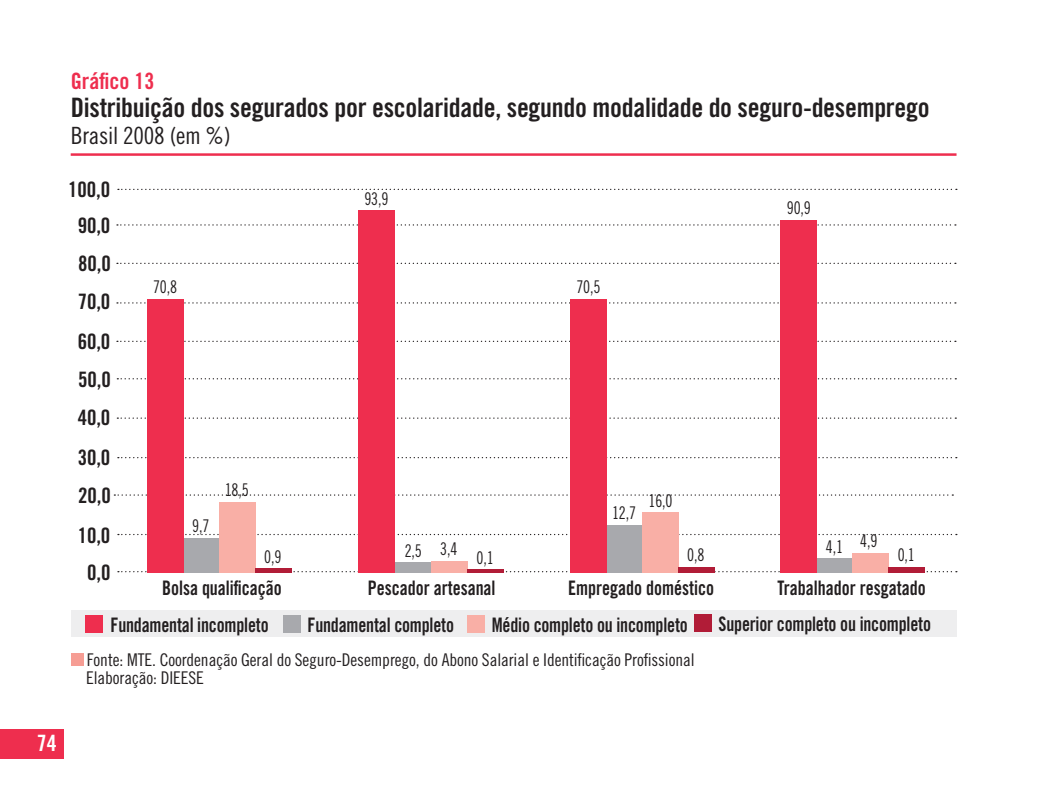
<style>
.page{position:relative;width:1063px;height:794px;background:#fff}
.page>*{position:absolute;margin:0;border:0;box-sizing:border-box;transform-origin:0 0}
.t1{font:26.75px "Trade Gothic Bold Cond Twenty";letter-spacing:-.01em;color:#231f20}
.t2{font:23.75px "Trade Gothic Cond Eighteen";letter-spacing:-.01em;color:#231f20}
.t3{font:22.5px "Trade Gothic Bold Cond Twenty";color:#ee2e4e}
.t4{font:22.5px "Trade Gothic Bold Cond Twenty";color:#fff}
.t5{font:21.25px "Trade Gothic Bold Cond Twenty";letter-spacing:-.005em;color:#231f20}
.t6{font:20px "Trade Gothic Bold Cond Twenty";letter-spacing:-.01em;color:#231f20;scale:.9 1}
.t7{font:17.5px/18.8px "Trade Gothic Cond Eighteen";letter-spacing:-.005em;color:#231f20}
.t8{font:17.5px "Trade Gothic Cond Eighteen";letter-spacing:-.005em;color:#231f20;scale:.9 1}
</style>
<div class="page">
<div style="left:0;top:729px;width:64px;height:29px;background:#ee2e4e"></div>
<svg style="left:114px;top:494px;width:839px;height:1px"></svg>
<svg style="left:118px;top:189px;width:839px;height:1px"></svg>
<svg style="left:118px;top:534px;width:839px;height:1px"></svg>
<svg style="left:118px;top:571px;width:839px;height:1px"></svg>
<svg style="left:117px;top:378px;width:839px;height:1px"></svg>
<svg style="left:118px;top:457px;width:839px;height:1px"></svg>
<svg style="left:117px;top:417px;width:839px;height:2px"></svg>
<svg style="left:117px;top:341px;width:839px;height:1px"></svg>
<svg style="left:117px;top:302px;width:839px;height:1px"></svg>
<svg style="left:117px;top:263px;width:839px;height:1px"></svg>
<svg style="left:117px;top:224px;width:839px;height:1px"></svg>
<hr style="left:71px;top:153px;width:886px;height:3px;background:#ee2e4e">
<div style="left:71px;top:653px;width:12px;height:12px;background:#f69d94"></div>
<div style="left:71px;top:610px;width:886px;height:27px;background:#eeeeef"></div>
<div style="left:85px;top:614px;width:18px;height:18px;background:#ee2e4e"></div>
<div style="left:283px;top:615px;width:17px;height:17px;background:#a8a9ad"></div>
<div style="left:467px;top:614px;width:18px;height:18px;background:#f9afa6"></div>
<div style="left:694px;top:614px;width:17px;height:18px;background:#b11c37"></div>
<div style="left:183px;top:538px;width:36px;height:35px;background:#a8a9ad"></div>
<div style="left:219px;top:502px;width:36px;height:71px;background:#f9afa6"></div>
<hr style="left:255px;top:569px;width:36px;height:4px;background:#b11c37">
<div style="left:395px;top:563px;width:36px;height:10px;background:#a8a9ad"></div>
<div style="left:431px;top:561px;width:36px;height:12px;background:#f9afa6"></div>
<hr style="left:467px;top:570px;width:36px;height:3px;background:#b11c37">
<div style="left:606px;top:525px;width:36px;height:48px;background:#a8a9ad"></div>
<div style="left:642px;top:513px;width:36px;height:60px;background:#f9afa6"></div>
<div style="left:678px;top:567px;width:36px;height:6px;background:#b11c37"></div>
<div style="left:147px;top:299px;width:36px;height:274px;background:#ee2e4e"></div>
<div style="left:359px;top:211px;width:36px;height:362px;background:#ee2e4e"></div>
<div style="left:570px;top:299px;width:36px;height:274px;background:#ee2e4e"></div>
<div style="left:817px;top:558px;width:36px;height:15px;background:#a8a9ad"></div>
<div style="left:853px;top:553px;width:36px;height:20px;background:#f9afa6"></div>
<div style="left:889px;top:567px;width:36px;height:6px;background:#b11c37"></div>
<div style="left:780px;top:220px;width:37px;height:353px;background:#ee2e4e"></div>
<p class="t3" style="left:71px;top:67px;width:85px">Gráfico 13</p>
<h1 class="t1" style="left:71px;top:91px;width:861px">Distribuição dos segurados por escolaridade, segundo modalidade do seguro-desemprego</h1>
<p class="t2" style="left:71px;top:121px;width:161px">Brasil 2008 (em %)</p>
<p class="t5" style="left:68px;top:176px;width:44px">100,0</p>
<p class="t5" style="left:78px;top:213px;width:34px">90,0</p>
<p class="t5" style="left:78px;top:250px;width:34px">80,0</p>
<p class="t5" style="left:78px;top:289px;width:34px">70,0</p>
<p class="t5" style="left:78px;top:328px;width:34px">60,0</p>
<p class="t5" style="left:78px;top:366px;width:34px">50,0</p>
<p class="t5" style="left:78px;top:405px;width:34px">40,0</p>
<p class="t5" style="left:78px;top:444px;width:34px">30,0</p>
<p class="t5" style="left:78px;top:482px;width:34px">20,0</p>
<p class="t5" style="left:78px;top:523px;width:34px">10,0</p>
<p class="t5" style="left:87px;top:559px;width:25px">0,0</p>
<p class="t8" style="left:153px;top:277px;width:28px">70,8</p>
<p class="t8" style="left:192px;top:515px;width:21px">9,7</p>
<p class="t8" style="left:225px;top:479px;width:28px">18,5</p>
<p class="t8" style="left:264px;top:546px;width:21px">0,9</p>
<p class="t6" style="left:162px;top:576px;width:135px">Bolsa qualificação</p>
<p class="t8" style="left:364px;top:188px;width:28px">93,9</p>
<p class="t8" style="left:576px;top:277px;width:28px">70,5</p>
<p class="t8" style="left:787px;top:197px;width:28px">90,9</p>
<p class="t8" style="left:405px;top:539px;width:60px">2,5 3,4</p>
<p class="t8" style="left:476px;top:547px;width:21px">0,1</p>
<p class="t6" style="left:368px;top:576px;width:144px">Pescador artesanal</p>
<p class="t8" style="left:612px;top:502px;width:28px">12,7</p>
<p class="t8" style="left:649px;top:490px;width:28px">16,0</p>
<p class="t8" style="left:687px;top:544px;width:21px">0,8</p>
<p class="t6" style="left:568px;top:576px;width:164px">Empregado doméstico</p>
<p class="t8" style="left:826px;top:533px;width:59px">4,1 4,9</p>
<p class="t8" style="left:898px;top:545px;width:21px">0,1</p>
<p class="t6" style="left:777px;top:576px;width:166px">Trabalhador resgatado</p>
<p class="t6" style="left:111px;top:612px;width:177px">Fundamental incompleto</p>
<p class="t6" style="left:308px;top:612px;width:164px">Fundamental completo</p>
<p class="t6" style="left:492px;top:612px;width:219px">Médio completo ou incompleto</p>
<p class="t6" style="left:719px;top:612px;width:238px">Superior completo ou incompleto</p>
<p class="t7" style="left:86px;top:649px;width:610px">Fonte: MTE. Coordenação Geral do Seguro-Desemprego, do Abono Salarial e Identificação Profissional<br>Elaboração: DIEESE</p>
<p class="t4" style="left:37px;top:729px;width:21px">74</p>
</div>
